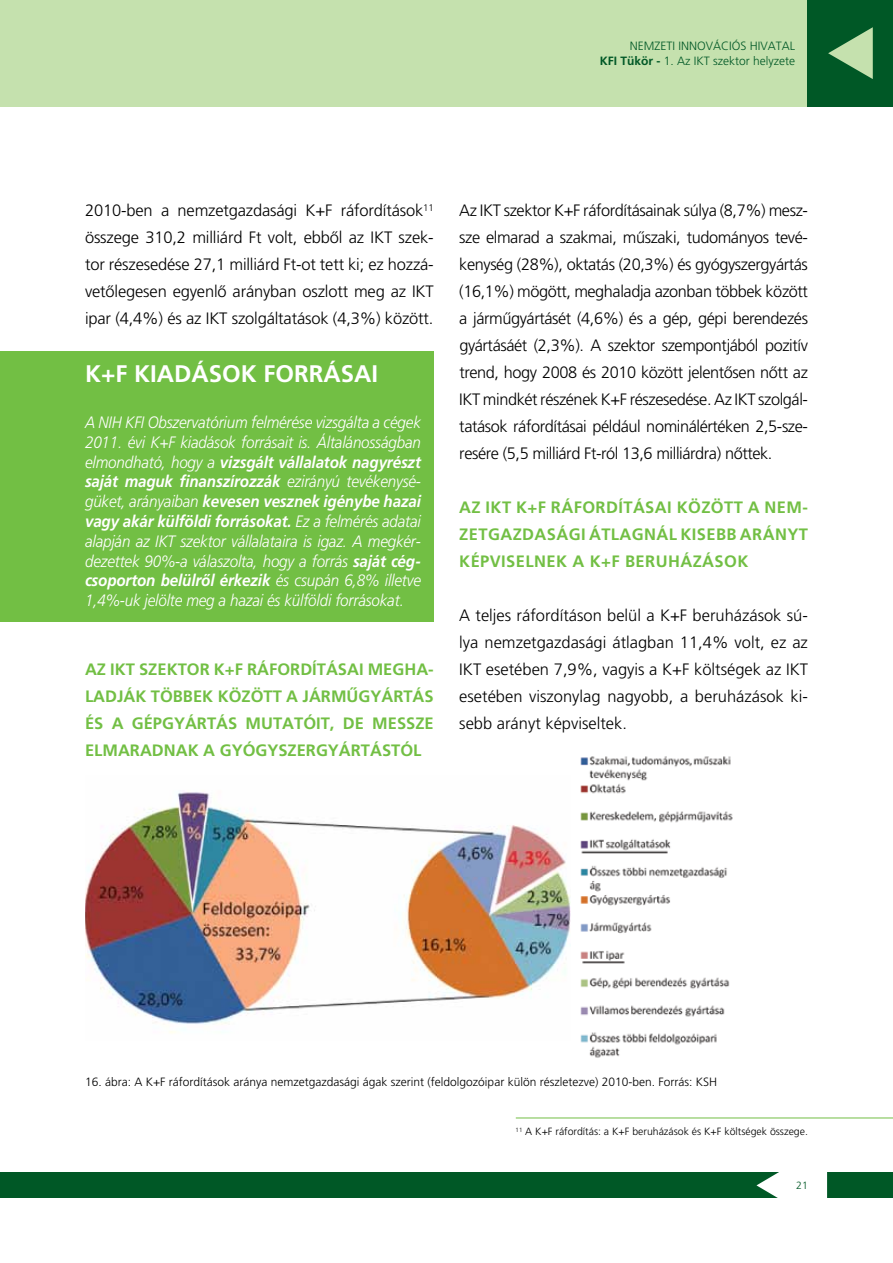
<style>
.page{position:relative;width:893px;height:1263px;background:#fff}
.page>*{position:absolute;margin:0;border:0;box-sizing:border-box;transform-origin:0 0}
.t1{font:24px "Frutiger TF Bold";color:#fff}
.t2{font:16.5px/27px "Frutiger Tf Light";letter-spacing:-.01em;color:#000;text-align:justify}
.t3{font:italic 300 16.5px/19.8px "Frutiger H";letter-spacing:-.01em;color:#fff;scale:.92 1}
.t4{font:italic 16.5px/19.8px "Frutiger TF Bold";letter-spacing:-.01em;color:#fff;text-align:justify;scale:.92 1}
.t5{font:16.5px/27px "Frutiger TF Bold";letter-spacing:.025em;color:#72bf44}
.t6{font:16.5px/27px "Frutiger TF Bold";color:#72bf44}
.t7{font:12px "Frutiger Tf Light";color:#000}
.t8{font:12px/15px "Frutiger Tf Light";color:#005826;text-align:right}
.t9{font:10.5px "Frutiger Tf Light";color:#000}
.t10{font:10.5px "Frutiger Tf Light";color:#005826}
.s1{font-family:"Frutiger TF Bold"}
.s2{font-family:"Frutiger H";font-weight:300}
.s3{font-family:"Frutiger TF Bold";font-weight:400}
</style>
<div class="page">
<div style="left:0;top:0;width:893px;height:106px;background:#c5e1ae"></div>
<div style="left:808px;top:0;width:85px;height:106px;background:#005826"></div>
<svg style="left:828px;top:27px;width:45px;height:52px"></svg>
<div style="left:0;top:1172px;width:893px;height:26px;background:#005826"></div>
<svg style="left:756px;top:1172px;width:71px;height:26px;background:#d5e3db"></svg>
<img style="left:580px;top:756px;width:153px;height:302px">
<img style="left:85px;top:792px;width:485px;height:241px">
<div style="left:0;top:351px;width:434px;height:270px;background:#72bf44"></div>
<hr style="left:516px;top:1118px;width:377px;height:1px;background:#72bf44">
<p class="t8" style="left:600px;top:39px;width:197px">NEMZETI INNOVÁCIÓS HIVATAL<br><span class="s1">KFI TÜKÖR -</span> 1. Az IKT szektor helyzete</p>
<p class="t2" style="left:85px;top:197px;width:350px">2010-ben a nemzetgazdasági K+F ráfordítások<sup>11 </sup>összege 310,2 milliárd Ft volt, ebbôl az IKT szek&shy;tor részesedése 27,1 milliárd Ft-ot tett ki; ez hozzá&shy;vetôlegesen egyenlô arányban oszlott meg az IKT ipar (4,4%) és az IKT szolgáltatások (4,3%) között.</p>
<h1 class="t1" style="left:85px;top:359px;width:282px">K+F KIADÁSOK FORRÁSAI</h1>
<p class="t3" style="left:85px;top:412px;width:367px">A NIH KFI Obszervatórium felmérése vizsgálta a cégek<br>2011. évi K+F kiadások forrásait is. Általánosságban</p>
<p class="t4" style="left:85px;top:452px;width:367px"><span class="s2">elmondható, hogy a</span> vizsgált vállalatok nagyrészt saját maguk finanszírozzák <span class="s2">ezirányú tevékenysé&shy;güket, arányaiban</span> kevesen vesznek igénybe hazai vagy akár külföldi forrásokat. <span class="s2">Ez a felmérés adatai</span></p>
<p class="t3" style="left:85px;top:531px;width:367px">alapján az IKT szektor vállalataira is igaz. A megkér&shy;dezettek 90%-a válaszolta, hogy a forrás <span class="s3">saját cég-</span></p>
<p class="t4" style="left:85px;top:571px;width:367px">csoporton belülrôl érkezik <span class="s2">és csupán 6,8% illetve</span></p>
<p class="t3" style="left:85px;top:590px;width:348px">1,4%-uk jelölte meg a hazai és külföldi forrásokat.</p>
<p class="t5" style="left:85px;top:656px;width:350px;text-align:justify">AZ IKT SZEKTOR K+F RÁFORDÍTÁSAI MEGHA-LADJÁK TÖBB EK KÖZÖTT A JÁRMÛGYÁRTÁS ÉS A GÉPGYÁRTÁS MUTAT</p>
<p class="t6" style="left:85px;top:710px;width:350px;text-indent:218px">ÓIT, DE MESSZE<br>ELMARADNAK A GYÓGYSZERGYÁRTÁSTÓL</p>
<p class="t2" style="left:459px;top:197px;width:350px">Az IKT szektor K+F ráfordításainak súlya (8,7%) mes - sze elmarad a szakmai, mûszaki, tudományos tevé&shy;kenység (28%), oktatás (20,3%) és gyógyszergyártás (16,1%) mögött, meghaladja azonban többek között a jármûgyártásét (4,6%) és a gép, gépi berendezés gyártásáét (2,3%). A szektor szempontjából pozitív trend, hogy 2008 és 2010 között jelentôsen nôtt az IKT mindkét részének K+F részesedése. Az IKT szolgál&shy;tatások ráfordításai például nominálértéken 2,5-sze&shy;resére (5,5 milliárd Ft-ról 13,6 milliárdra) nôttek.</p>
<p class="t5" style="left:459px;top:494px;width:350px">AZ IKT K+F RÁFORDÍTÁSAI KÖZÖTT A NEM-<br>ZETGAZDASÁGI ÁTLAGNÁL KI SEBB ARÁNYT<br>KÉPVISELNEK A K+F BERUHÁZÁSOK</p>
<p class="t2" style="left:459px;top:602px;width:350px">A teljes ráfordításon belül a K+F beruházások sú&shy;lya nemzetgazdasági átlagban 11,4% volt, ez az IKT esetében 7,9%, vagyis a K+F költségek az IKT esetében viszonylag nagyobb, a beruházások ki&shy;sebb arányt képviseltek.</p>
<p class="t7" style="left:85px;top:1075px;width:633px">16. ábra: A K+F ráfordítások aránya nemzetgazdasági ágak szerint (feldolgozóipar külön részletezve) 2010-ben. Forrás: KSH</p>
<p class="t9" style="left:516px;top:1126px;width:294px"><sup>11</sup> A K+F ráfordítás: a K+F beruházások és K+F költségek összege.</p>
<p class="t10" style="left:796px;top:1180px;width:13px">21</p>
</div>
